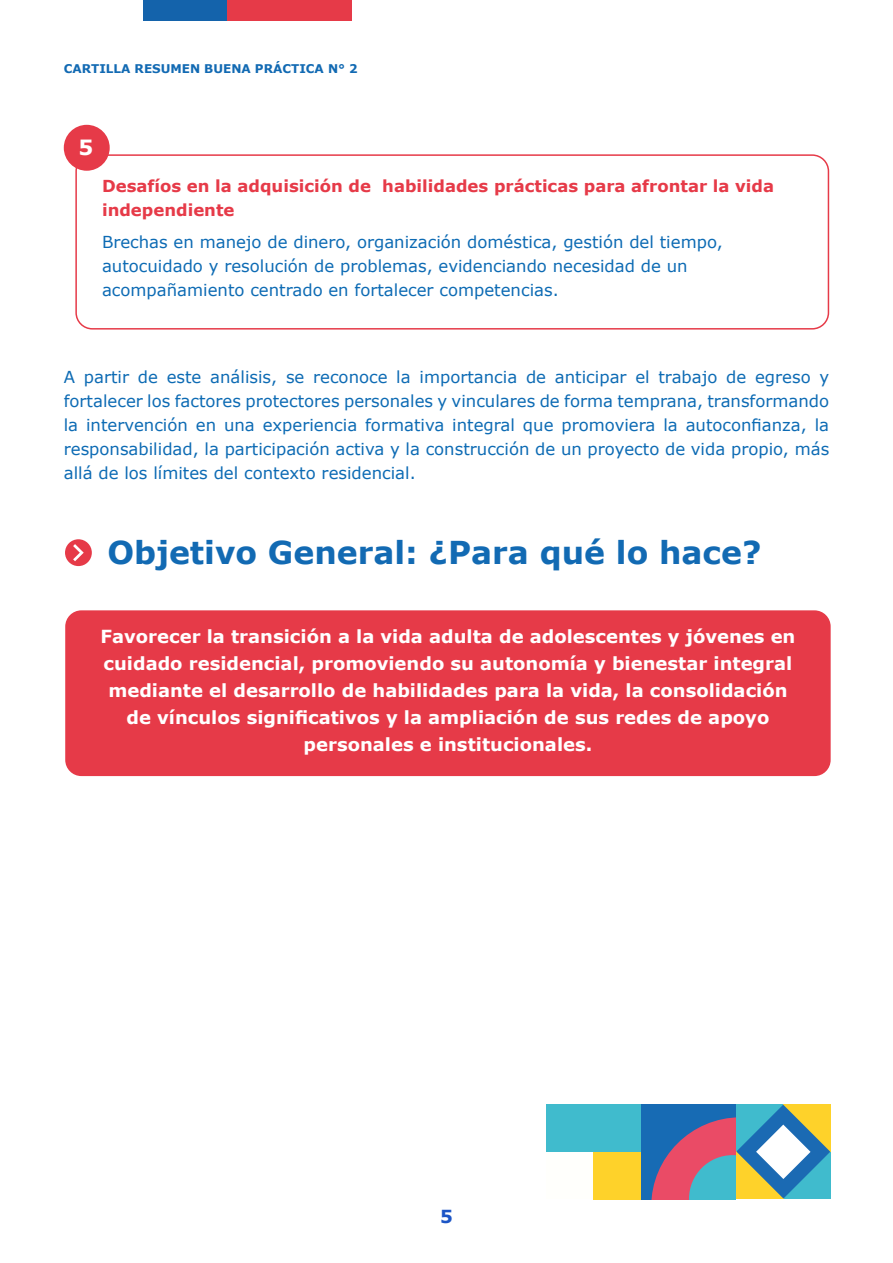
<style>
.page{position:relative;width:893px;height:1263px;background:#fff}
.page>*{position:absolute;margin:0;border:0;box-sizing:border-box;transform-origin:0 0}
.titulo_portadilla_1{font:700 31.5px "Verdana";color:#126ab3}
.numero_sección_portadilla_BLANCO{font:700 21px "Verdana";color:#fff}
.titulo_cuadros_3{font:700 18px/27px "Verdana";color:#fff;text-align:center}
.t1{font:700 18px "Verdana";color:#1c55c6}
.parrafo_cuadros{font:16.5px/24px "Verdana";color:#0d6bb4}
.titulo_cuadros_blanco{font:700 16.5px/24px "Verdana";color:#e63a48}
.pie_de_pagina{font:700 12px "Verdana";color:#126ab3}
</style>
<div class="page">
<div style="left:65px;top:539px;width:27px;height:27px;background:#e63a48;border-radius:50%"></div>
<svg style="left:73px;top:544px;width:11px;height:17px"></svg>
<div style="left:65px;top:610px;width:766px;height:166px;background:#e63a48;border-radius:16px"></div>
<div style="left:75px;top:154px;width:754px;height:176px;border:2px solid #e63a48;border-radius:16px"></div>
<div style="left:64px;top:125px;width:46px;height:46px;background:#e63a48;border-radius:50%"></div>
<div style="left:593px;top:1151px;width:48px;height:48px;background:#fed22a"></div>
<div style="left:546px;top:1104px;width:95px;height:47px;background:#40bbcd"></div>
<div style="left:641px;top:1104px;width:95px;height:95px;background:#176bb4"></div>
<div style="left:736px;top:1104px;width:47px;height:48px;background:#40bbcd"></div>
<div style="left:783px;top:1151px;width:48px;height:48px;background:#40bbcd"></div>
<div style="left:783px;top:1104px;width:48px;height:48px;background:#fed22a"></div>
<svg style="left:651px;top:1105px;width:179px;height:94px"></svg>
<div style="left:143px;top:0;width:84px;height:20px;background:#1463ab"></div>
<div style="left:227px;top:0;width:125px;height:20px;background:#e63a48"></div>
<p class="pie_de_pagina" style="left:64px;top:61px;width:296px">CARTILLA RESUMEN BUENA PRÁCTICA N° 2</p>
<p class="numero_sección_portadilla_BLANCO" style="left:78px;top:133px;width:16px">5</p>
<p class="titulo_cuadros_blanco" style="left:102px;top:175px;width:674px">Desafíos en la adquisición de habilidades prácticas para afrontar la vida independiente</p>
<p class="parrafo_cuadros" style="left:102px;top:230px;width:622px">Brechas en manejo de dinero, organización doméstica, gestión del tiempo, autocuidado y resolución de problemas, evidenciando necesidad de un acompañamiento centrado en fortalecer competencias.</p>
<p class="parrafo_cuadros" style="left:64px;top:365px;width:767px;text-align:justify">A partir de este análisis, se reconoce la importancia de anticipar el trabajo de egreso y fortalecer los factores protectores personales y vinculares de forma temprana, transformando la intervención en una experiencia formativa integral que promoviera la autoconfianza, la responsabilidad, la participación activa y la construcción de un proyecto de vida propio, más allá de los límites del contexto residencial.</p>
<p class="titulo_portadilla_1" style="left:108px;top:532px;width:655px">Objetivo General: ¿Para qué lo hace?</p>
<p class="titulo_cuadros_3" style="left:100px;top:623px;width:696px">Favorecer la transición a la vida adulta de adolescentes y jóvenes en cuidado residencial, promoviendo su autonomía y bienestar integral mediante el desarrollo de habilidades para la vida, la consolidación de vínculos significativos y la ampliación de sus redes de apoyo personales e institucionales.</p>
<p class="t1" style="left:440px;top:1205px;width:14px">5</p>
</div>
